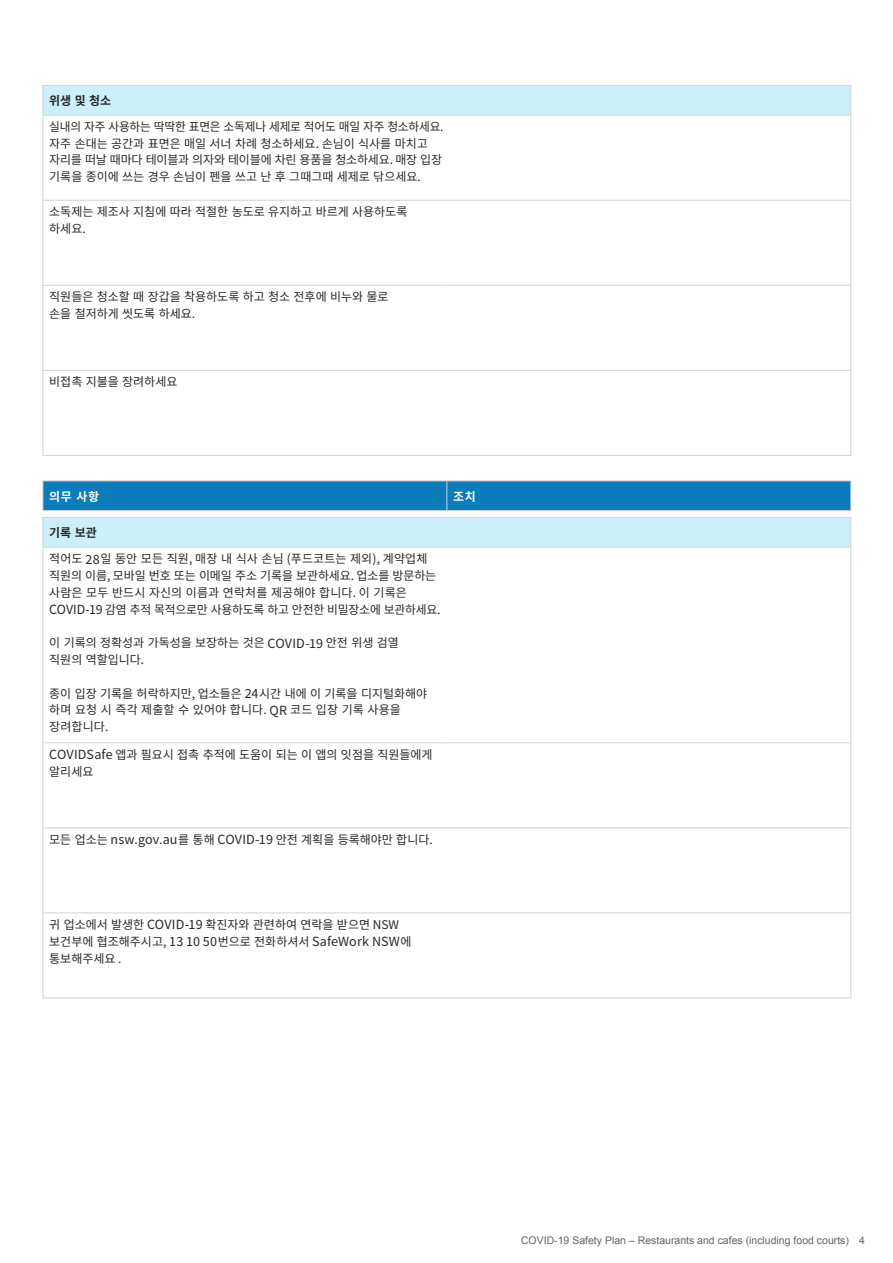
<style>
.page{position:relative;width:893px;height:1263px;background:#fff}
.page>*{position:absolute;margin:0;border:0;box-sizing:border-box;transform-origin:0 0}
.Text{font:12px/16.8px "Source Han Sans SC";color:#292829}
.H4-bold_tables{font:700 12px "Source Han Sans SC";color:#292829}
.Head_5_tables_white{font:700 12px "Source Han Sans SC";color:#fff}
.t1{font:10.5px "Arial";color:#636466}
.s1{font-size:12.6px}
</style>
<div class="page">
<hr style="left:43px;top:116px;width:1px;height:84px;background:#d1d3d4">
<hr style="left:850px;top:116px;width:1px;height:84px;background:#d1d3d4">
<hr style="left:43px;top:200px;width:404px;height:1px;background:#d1d3d4">
<hr style="left:43px;top:201px;width:1px;height:84px;background:#d1d3d4">
<hr style="left:447px;top:200px;width:404px;height:1px;background:#d1d3d4">
<hr style="left:850px;top:201px;width:1px;height:84px;background:#d1d3d4">
<hr style="left:43px;top:285px;width:404px;height:1px;background:#d1d3d4">
<hr style="left:43px;top:286px;width:1px;height:84px;background:#d1d3d4">
<hr style="left:447px;top:285px;width:404px;height:1px;background:#d1d3d4">
<hr style="left:850px;top:286px;width:1px;height:84px;background:#d1d3d4">
<hr style="left:43px;top:370px;width:404px;height:1px;background:#d1d3d4">
<hr style="left:43px;top:371px;width:1px;height:84px;background:#d1d3d4">
<hr style="left:447px;top:370px;width:404px;height:1px;background:#d1d3d4">
<hr style="left:850px;top:371px;width:1px;height:84px;background:#d1d3d4">
<hr style="left:43px;top:455px;width:404px;height:1px;background:#d1d3d4">
<hr style="left:447px;top:455px;width:404px;height:1px;background:#d1d3d4">
<hr style="left:43px;top:115px;width:404px;height:1px;background:#d1d3d4">
<hr style="left:447px;top:115px;width:404px;height:1px;background:#d1d3d4">
<div style="left:43px;top:85px;width:808px;height:30px;background:#cceffc"></div>
<hr style="left:43px;top:480px;width:404px;height:1px;background:#d1d3d4">
<hr style="left:447px;top:480px;width:404px;height:1px;background:#d1d3d4">
<div style="left:43px;top:481px;width:808px;height:29px;background:#0a7cb9"></div>
<hr style="left:43px;top:510px;width:404px;height:1px;background:#dcdcdc">
<hr style="left:447px;top:510px;width:404px;height:1px;background:#dcdcdc">
<hr style="left:43px;top:547px;width:1px;height:195px;background:#d1d3d4">
<hr style="left:850px;top:547px;width:1px;height:195px;background:#d1d3d4">
<hr style="left:43px;top:742px;width:404px;height:1px;background:#d1d3d4">
<hr style="left:43px;top:743px;width:1px;height:84px;background:#d1d3d4">
<hr style="left:447px;top:742px;width:404px;height:1px;background:#d1d3d4">
<hr style="left:850px;top:743px;width:1px;height:84px;background:#d1d3d4">
<hr style="left:43px;top:827px;width:404px;height:1px;background:#d1d3d4">
<hr style="left:43px;top:828px;width:1px;height:84px;background:#d1d3d4">
<hr style="left:447px;top:827px;width:404px;height:1px;background:#d1d3d4">
<hr style="left:850px;top:828px;width:1px;height:84px;background:#d1d3d4">
<hr style="left:43px;top:912px;width:404px;height:1px;background:#d1d3d4">
<hr style="left:43px;top:913px;width:1px;height:84px;background:#d1d3d4">
<hr style="left:447px;top:912px;width:404px;height:1px;background:#d1d3d4">
<hr style="left:850px;top:913px;width:1px;height:84px;background:#d1d3d4">
<hr style="left:43px;top:997px;width:404px;height:1px;background:#d1d3d4">
<hr style="left:447px;top:997px;width:404px;height:1px;background:#d1d3d4">
<hr style="left:43px;top:547px;width:404px;height:1px;background:#d1d3d4">
<hr style="left:447px;top:547px;width:404px;height:1px;background:#d1d3d4">
<div style="left:43px;top:517px;width:808px;height:30px;background:#cceffc"></div>
<h4 class="H4-bold_tables" style="left:49px;top:94px;width:63px">위생 및 청소</h4>
<p class="Text" style="left:49px;top:118px;width:396px">실내의 자주 사용하는 딱딱한 표면은 소독제나 세제로 적어도 매일 자주 청소하세요. 자주 손대는 공간과 표면은 매일 서너 차례 청소하세요. 손님이 식사를 마치고 자리를 떠날 때마다 테이블과 의자와 테이블에 차린 용품을 청소하세요. 매장 입장 기록을 종이에 쓰는 경우 손님이 펜을 쓰고 난 후 그때그때 세제로 닦으세요.</p>
<p class="Text" style="left:49px;top:203px;width:360px">소독제는 제조사 지침에 따라 적절한 농도로 유지하고 바르게 사용하도록 하세요.</p>
<p class="Text" style="left:49px;top:288px;width:341px">직원들은 청소할 때 장갑을 착용하도록 하고 청소 전후에 비누와 물로 손을 철저하게 씻도록 하세요.</p>
<p class="Text" style="left:49px;top:373px;width:130px">비접촉 지불을 장려하세요</p>
<h5 class="Head_5_tables_white" style="left:49px;top:489px;width:51px">의무 사항</h5>
<h5 class="Head_5_tables_white" style="left:453px;top:489px;width:24px">조치</h5>
<h4 class="H4-bold_tables" style="left:49px;top:526px;width:49px">기록 보관</h4>
<p class="Text" style="left:49px;top:551px;width:393px">적어도 <span class="s1">28</span>일 동안 모든 직원, 매장 내 식사 손님 (푸드코트는 제외), 계약업체 직원의 이름, 모바일 번호 또는 이메일 주소 기록을 보관하세요. 업소를 방문하는 사람은 모두 반드시 자신의 이름과 연락처를 제공해야 합니다. 이 기록은 <span class="s1">COVID-19</span> 감염 추적 목적으로만 사용하도록 하고 안전한 비밀장소에 보관하세요.</p>
<p class="Text" style="left:49px;top:635px;width:351px">이 기록의 정확성과 가독성을 보장하는 것은 <span class="s1">COVID-19</span> 안전 위생 검열 직원의 역할입니다.</p>
<p class="Text" style="left:49px;top:685px;width:379px">종이 입장 기록을 허락하지만, 업소들은 <span class="s1">24</span>시간 내에 이 기록을 디지털화해야 하며 요청 시 즉각 제출할 수 있어야 합니다. <span class="s1">QR</span> 코드 입장 기록 사용을 장려합니다.</p>
<p class="Text" style="left:49px;top:746px;width:385px"><span class="s1">COVIDSafe</span> 앱과 필요시 접촉 추적에 도움이 되는 이 앱의 잇점을 직원들에게 알리세요</p>
<p class="Text" style="left:49px;top:831px;width:385px">모든 업소는 <span class="s1">nsw.gov.au</span>를 통해 <span class="s1">COVID-19</span> 안전 계획을 등록해야만 합니다.</p>
<p class="Text" style="left:49px;top:916px;width:364px">귀 업소에서 발생한 <span class="s1">COVID-19</span> 확진자와 관련하여 연락을 받으면 NSW 보건부에 협조해주시고, <span class="s1">13 10 50</span>번으로 전화하셔서 <span class="s1">SafeWork NSW</span>에 통보해주세요 .</p>
<p class="t1" style="left:521px;top:1234px;width:346px">COVID-19 Safety Plan – Restaurants and cafes (including food courts) 4</p>
</div>
